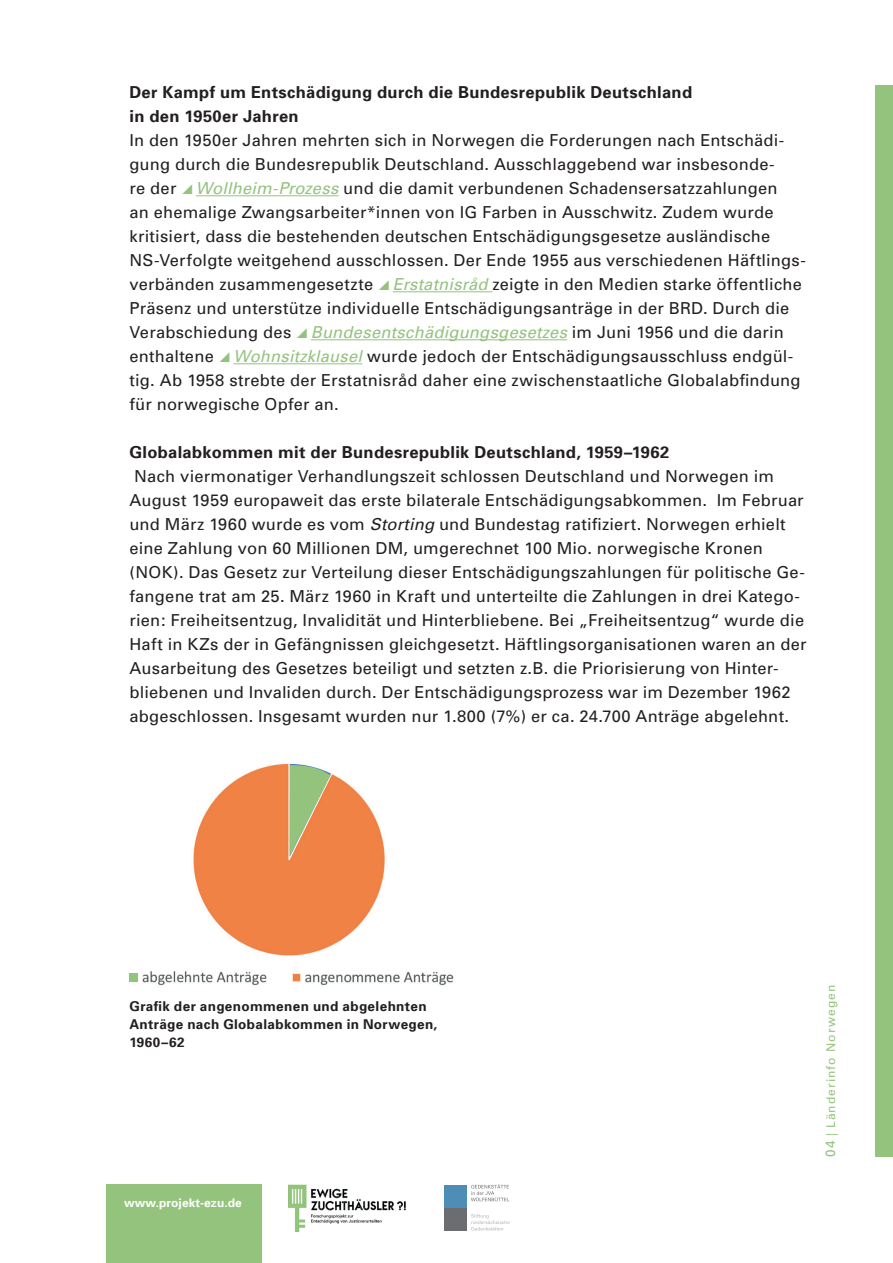
<style>
.page{position:relative;width:893px;height:1263px;background:#fff}
.page>*{position:absolute;margin:0;border:0;box-sizing:border-box;transform-origin:0 0}
.t1{font:16.5px/24px "Univers";letter-spacing:.015em;color:#231f20}
.t2{font:700 16.5px/24px "Univers";letter-spacing:.02em;color:#231f20}
.t3{font:700 13.5px/18px "Univers";letter-spacing:.03em;color:#231f20}
.t4{font:12px "Univers";letter-spacing:.09em;color:#94c37e}
.t5{font:700 12px "Univers";letter-spacing:.005em;color:#fff}
.s1{font-style:italic;color:#94c37e}
.s2{font-style:italic}
.s3{font-size:13.5px}
</style>
<div class="page">
<hr style="left:196px;top:195px;width:143px;height:1px;background:#94c37e">
<hr style="left:393px;top:291px;width:99px;height:1px;background:#94c37e">
<hr style="left:311px;top:339px;width:256px;height:1px;background:#94c37e">
<hr style="left:233px;top:363px;width:129px;height:1px;background:#94c37e">
<img style="left:142px;top:763px;width:312px;height:223px">
<div style="left:129px;top:973px;width:9px;height:9px;background:#94c37e"></div>
<svg style="left:290px;top:765px;width:41px;height:92px;background:#bfa96d"></svg>
<div style="left:106px;top:1185px;width:156px;height:78px;background:#94c37e"></div>
<img style="left:288px;top:1184px;width:118px;height:48px">
<div style="left:876px;top:85px;width:17px;height:1072px;background:#94c37e"></div>
<div style="left:444px;top:1185px;width:23px;height:23px;background:#4e8db5"></div>
<div style="left:444px;top:1208px;width:23px;height:22px;background:#6c6d70"></div>
<svg style="left:471px;top:1214px;width:39px;height:16px"></svg>
<svg style="left:471px;top:1184px;width:38px;height:17px"></svg>
<p class="t2" style="left:129px;top:80px;width:564px">Der Kampf um Entschädigung durch die Bundesrepublik Deutschland in den 1950er Jahren</p>
<p class="t1" style="left:129px;top:128px;width:678px">In den 1950er Jahren mehrten sich in Norwegen die Forderungen nach Entschädi&shy;gung durch die Bundesrepublik Deutschland. Ausschlaggebend war insbesonde-<br>re der <span class="s1">Wollheim-Prozess</span> und die damit verbundenen Schadensersatzzahlungen<br>an ehemalige Zwangsarbeiter*innen von IG Farben in Ausschwitz. Zudem wurde kritisiert, dass die bestehenden deutschen Entschädigungsgesetze ausländische NS-Verfolgte weitgehend ausschlossen. Der Ende 1955 aus verschiedenen Häftlings&shy;verbänden zusammengesetzte <span class="s1">Erstatnisråd</span> zeigte in den Medien starke öffentliche Präsenz und unterstütze individuelle Entschädigungsanträge in der BRD. Durch die Verabschiedung des <span class="s1">Bundesentschädigungsgesetzes</span> im Juni 1956 und die darin enthaltene <span class="s1">Wohnsitzklausel</span> wurde jedoch der Entschädigungsausschluss endgül&shy;tig. Ab 1958 strebte der Erstatnisråd daher eine zwischenstaatliche Globalabfindung für norwegische Opfer an.</p>
<p class="t2" style="left:129px;top:440px;width:541px">Globalabkommen mit der Bundesrepublik Deutschland, 1959–1962</p>
<p class="t1" style="left:129px;top:464px;width:678px">Nach viermonatiger Verhandlungszeit schlossen Deutschland und Norwegen im August 1959 europaweit das erste bilaterale Entschädigungsabkommen. Im Februar und März 1960 wurde es vom <span class="s2">Storting</span> und Bundestag ratifiziert. Norwegen erhielt eine Zahlung von 60 Millionen DM, umgerechnet 100 Mio. norwegische Kronen (NOK). Das Gesetz zur Verteilung dieser Entschädigungszahlungen für politische Ge&shy;fangene trat am 25. März 1960 in Kraft und unterteilte die Zahlungen in drei Katego&shy;rien: Freiheitsentzug, Invalidität und Hinterbliebene. Bei „Freiheitsentzug“ wurde die Haft in KZs der in Gefängnissen gleichgesetzt. Häftlingsorganisationen waren an der Ausarbeitung des Gesetzes beteiligt und setzten z.B. die Priorisierung von Hinter&shy;bliebenen und Invaliden durch. Der Entschädigungsprozess war im Dezember 1962 abgeschlossen. Insgesamt wurden nur 1.800 (7%) er ca. 24.700 Anträge abgelehnt.</p>
<p class="t3" style="left:129px;top:997px;width:309px">Grafik der angenommenen und abgelehnten<br>Anträge nach Globalabkommen in Norwegen,<br>1960–62</p>
<p class="t5" style="left:124px;top:1196px;width:119px">www.projekt-ezu.de</p>
<p class="t4" style="left:824px;top:1157px;width:173px;rotate:-90deg"><span class="s3">04</span> | Länderinfo Norwegen</p>
</div>
